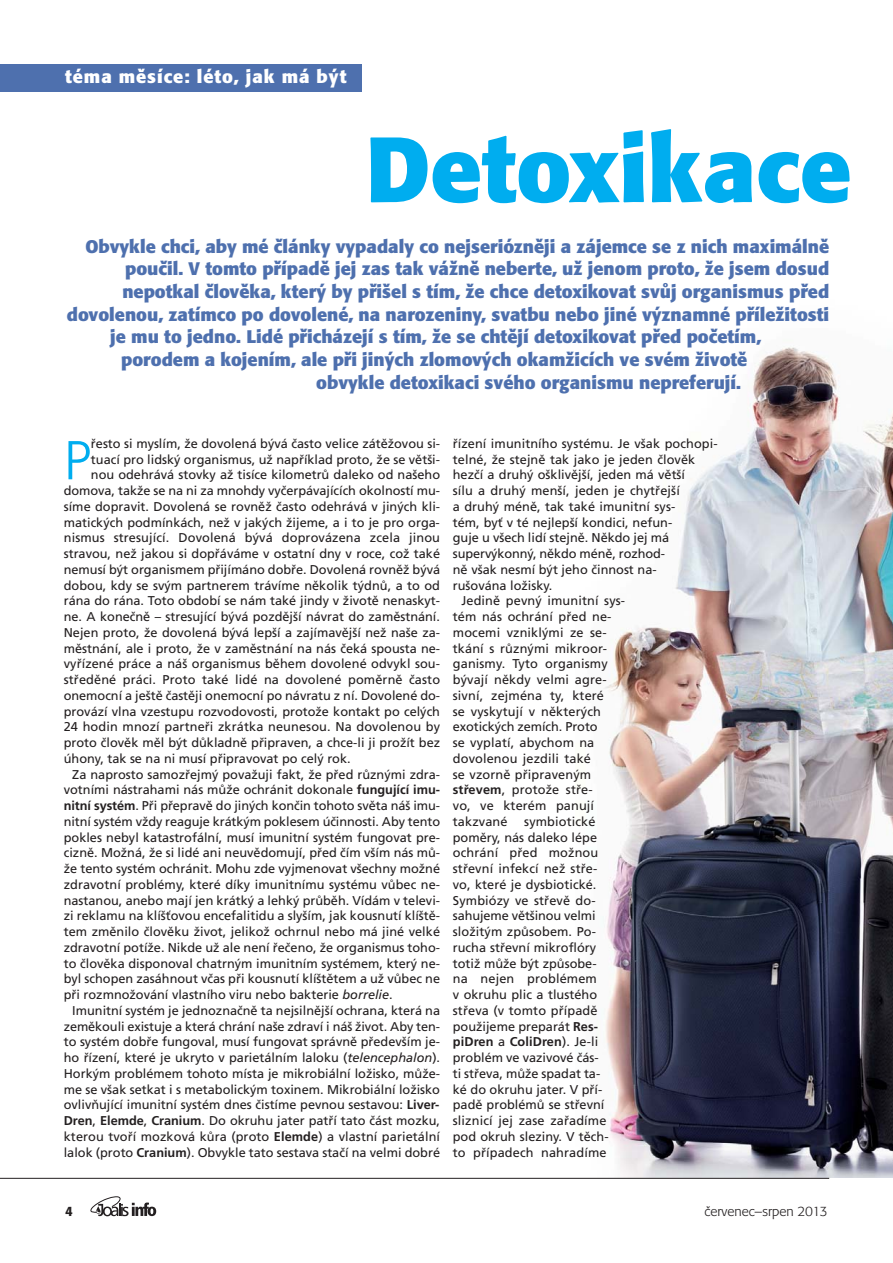
<style>
.page{position:relative;width:893px;height:1263px;background:#fff}
.page>*{position:absolute;margin:0;border:0;box-sizing:border-box;transform-origin:0 0}
.t1{font:700 91.5px "Formata CE";color:#00adef}
.t2{font:300 54.75px "Frutiger CE";color:#00adef}
.t3{font:700 18px "Formata CE";color:#4e70ae}
.t4{font:700 18px "Formata CE";letter-spacing:.05em;color:#fff}
.t5{font:300 13.5px "Formata CE";color:#231f20}
.t6{font:500 13.5px "Formata CE";color:#231f20}
.t7{font:12.75px/15.8px "Frutiger CE";color:#231f20}
.s1{font-weight:700}
.s2{font-style:italic}
</style>
<div class="page">
<img style="left:576px;top:347px;width:317px;height:831px">
<svg style="left:90px;top:1196px;width:66px;height:20px"></svg>
<hr style="left:0;top:1178px;width:829px;height:1px;background:#231f20">
<div style="left:0;top:64px;width:362px;height:28px;background:#4e70ae"></div>
<h3 class="t4" style="left:65px;top:68px;width:283px">téma měsíce: léto, jak má být</h3>
<h1 class="t1" style="left:366px;top:129px;width:487px">Detoxikace</h1>
<h3 class="t3" style="left:85px;top:238px;width:745px">Obvykle chci, aby mé články vypadaly co nejseriózněji a zájemce se z nich maximálně</h3>
<h3 class="t3" style="left:125px;top:261px;width:706px">poučil. V tomto případě jej zas tak vážně neberte, už jenom proto, že jsem dosud</h3>
<h3 class="t3" style="left:122px;top:284px;width:708px">nepotkal člověka, který by přišel s tím, že chce detoxikovat svůj organismus před</h3>
<h3 class="t3" style="left:67px;top:306px;width:764px">dovolenou, zatímco po dovolené, na narozeniny, svatbu nebo jiné významné příležitosti</h3>
<h3 class="t3" style="left:110px;top:329px;width:652px">je mu to jedno. Lidé přicházejí s tím, že se chtějí detoxikovat před početím,</h3>
<h3 class="t3" style="left:121px;top:352px;width:628px">porodem a kojením, ale při jiných zlomových okamžicích ve svém životě</h3>
<h3 class="t3" style="left:316px;top:374px;width:426px">obvykle detoxikaci svého organismu nepreferují.</h3>
<h2 class="t2" style="left:64px;top:438px;width:29px">P</h2>
<p class="t7" style="left:91px;top:437px;width:351px">řesto si myslím, že dovolená bývá často velice zátěžovou si-</p>
<p class="t7" style="left:91px;top:452px;width:351px">tuací pro lidský organismus, už například proto, že se větši-</p>
<p class="t7" style="left:91px;top:468px;width:351px">nou odehrává stovky až tisíce kilometrů daleko od našeho</p>
<p class="t7" style="left:64px;top:484px;width:378px">domova, takže se na ni za mnohdy vyčerpávajících okolností mu-</p>
<p class="t7" style="left:64px;top:500px;width:378px">síme dopravit. Dovolená se rovněž často odehrává v jiných kli-</p>
<p class="t7" style="left:64px;top:515px;width:378px">matických podmínkách, než v jakých žijeme, a i to je pro orga-</p>
<p class="t7" style="left:64px;top:531px;width:378px">nismus stresující. Dovolená bývá doprovázena zcela jinou</p>
<p class="t7" style="left:64px;top:547px;width:378px">stravou, než jakou si dopřáváme v ostatní dny v roce, což také</p>
<p class="t7" style="left:64px;top:563px;width:378px">nemusí být organismem přijímáno dobře. Dovolená rovněž bývá</p>
<p class="t7" style="left:64px;top:578px;width:378px">dobou, kdy se svým partnerem trávíme několik týdnů, a to od</p>
<p class="t7" style="left:64px;top:594px;width:378px">rána do rána. Toto období se nám také jindy v životě nenaskyt-</p>
<p class="t7" style="left:64px;top:610px;width:378px">ne. A konečně – stresující bývá pozdější návrat do zaměstnání.</p>
<p class="t7" style="left:64px;top:626px;width:378px">Nejen proto, že dovolená bývá lepší a zajímavější než naše za-</p>
<p class="t7" style="left:64px;top:641px;width:378px">městnání, ale i proto, že v zaměstnání na nás čeká spousta ne-</p>
<p class="t7" style="left:64px;top:657px;width:378px">vyřízené práce a náš organismus během dovolené odvykl sou-</p>
<p class="t7" style="left:64px;top:673px;width:378px">středěné práci. Proto také lidé na dovolené poměrně často</p>
<p class="t7" style="left:64px;top:689px;width:378px">onemocní a ještě častěji onemocní po návratu z ní. Dovolené do-</p>
<p class="t7" style="left:64px;top:704px;width:378px">provází vlna vzestupu rozvodovosti, protože kontakt po celých</p>
<p class="t7" style="left:64px;top:720px;width:378px">24 hodin mnozí partneři zkrátka neunesou. Na dovolenou by</p>
<p class="t7" style="left:64px;top:736px;width:378px">proto člověk měl být důkladně připraven, a chce-li ji prožít bez</p>
<p class="t7" style="left:64px;top:752px;width:288px">úhony, tak se na ni musí připravovat po celý rok.</p>
<p class="t7" style="left:72px;top:767px;width:369px">Za naprosto samozřejmý považuji fakt, že před různými zdra-</p>
<p class="t7" style="left:64px;top:783px;width:378px">votními nástrahami nás může ochránit dokonale <span class="s1">fungující imu-</span></p>
<p class="t7" style="left:64px;top:799px;width:378px"><span class="s1">nitní systém</span>. Při přepravě do jiných končin tohoto světa náš imu-</p>
<p class="t7" style="left:64px;top:815px;width:378px">nitní systém vždy reaguje krátkým poklesem účinnosti. Aby tento</p>
<p class="t7" style="left:64px;top:830px;width:378px">pokles nebyl katastrofální, musí imunitní systém fungovat pre-</p>
<p class="t7" style="left:64px;top:846px;width:378px">cizně. Možná, že si lidé ani neuvědomují, před čím vším nás mů-</p>
<p class="t7" style="left:64px;top:862px;width:378px">že tento systém ochránit. Mohu zde vyjmenovat všechny možné</p>
<p class="t7" style="left:64px;top:878px;width:378px">zdravotní problémy, které díky imunitnímu systému vůbec ne-</p>
<p class="t7" style="left:64px;top:893px;width:378px">nastanou, anebo mají jen krátký a lehký průběh. Vídám v televi-</p>
<p class="t7" style="left:64px;top:909px;width:378px">zi reklamu na klíšťovou encefalitidu a slyším, jak kousnutí klíště-</p>
<p class="t7" style="left:64px;top:925px;width:378px">tem změnilo člověku život, jelikož ochrnul nebo má jiné velké</p>
<p class="t7" style="left:64px;top:941px;width:378px">zdravotní potíže. Nikde už ale není řečeno, že organismus toho-</p>
<p class="t7" style="left:64px;top:956px;width:378px">to člověka disponoval chatrným imunitním systémem, který ne-</p>
<p class="t7" style="left:64px;top:972px;width:378px">byl schopen zasáhnout včas při kousnutí klíštětem a už vůbec ne</p>
<p class="t7" style="left:64px;top:988px;width:330px">při rozmnožování vlastního viru nebo bakterie <span class="s2">borrelie</span>.</p>
<p class="t7" style="left:72px;top:1004px;width:369px">Imunitní systém je jednoznačně ta nejsilnější ochrana, která na</p>
<p class="t7" style="left:64px;top:1019px;width:378px">zeměkouli existuje a která chrání naše zdraví i náš život. Aby ten-</p>
<p class="t7" style="left:64px;top:1035px;width:378px">to systém dobře fungoval, musí fungovat správně především je-</p>
<p class="t7" style="left:64px;top:1051px;width:378px">ho řízení, které je ukryto v parietálním laloku (<span class="s2">telencephalon</span>).</p>
<p class="t7" style="left:64px;top:1067px;width:378px">Horkým problémem tohoto místa je mikrobiální ložisko, může-</p>
<p class="t7" style="left:64px;top:1082px;width:378px">me se však setkat i s metabolickým toxinem. Mikrobiální ložisko</p>
<p class="t7" style="left:64px;top:1098px;width:377px">ovlivňující imunitní systém dnes čistíme pevnou sestavou: <span class="s1">Liver-</span></p>
<p class="t7" style="left:64px;top:1114px;width:378px"><span class="s1">Dren</span>, <span class="s1">Elemde</span>, <span class="s1">Cranium</span>. Do okruhu jater patří tato část mozku,</p>
<p class="t7" style="left:64px;top:1130px;width:378px">kterou tvoří mozková kůra (proto <span class="s1">Elemde</span>) a vlastní parietální</p>
<p class="t7" style="left:64px;top:1145px;width:378px">lalok (proto <span class="s1">Cranium</span>). Obvykle tato sestava stačí na velmi dobré</p>
<p class="t7" style="left:453px;top:437px;width:266px">řízení imunitního systému. Je však pochopi-</p>
<p class="t7" style="left:453px;top:452px;width:244px">telné, že stejně tak jako je jeden člověk</p>
<p class="t7" style="left:453px;top:468px;width:234px">hezčí a druhý ošklivější, jeden má větší</p>
<p class="t7" style="left:453px;top:484px;width:228px">sílu a druhý menší, jeden je chytřejší</p>
<p class="t7" style="left:453px;top:500px;width:224px">a druhý méně, tak také imunitní sys-</p>
<p class="t7" style="left:453px;top:515px;width:221px">tém, byť v té nejlepší kondici, nefun-</p>
<p class="t7" style="left:453px;top:531px;width:218px">guje u všech lidí stejně. Někdo jej má</p>
<p class="t7" style="left:453px;top:547px;width:214px">supervýkonný, někdo méně, rozhod-</p>
<p class="t7" style="left:453px;top:563px;width:205px">ně však nesmí být jeho činnost na-</p>
<p class="t7" style="left:453px;top:578px;width:101px">rušována ložisky.</p>
<p class="t7" style="left:461px;top:594px;width:165px">Jedině pevný imunitní sys-</p>
<p class="t7" style="left:453px;top:610px;width:160px">tém nás ochrání před ne-</p>
<p class="t7" style="left:453px;top:626px;width:155px">mocemi vzniklými ze se-</p>
<p class="t7" style="left:453px;top:641px;width:156px">tkání s různými mikroor-</p>
<p class="t7" style="left:453px;top:657px;width:156px">ganismy. Tyto organismy</p>
<p class="t7" style="left:453px;top:673px;width:155px">bývají někdy velmi agre-</p>
<p class="t7" style="left:453px;top:689px;width:153px">sivní, zejména ty, které</p>
<p class="t7" style="left:453px;top:704px;width:150px">se vyskytují v některých</p>
<p class="t7" style="left:453px;top:720px;width:146px">exotických zemích. Proto</p>
<p class="t7" style="left:453px;top:736px;width:143px">se vyplatí, abychom na</p>
<p class="t7" style="left:453px;top:752px;width:140px">dovolenou jezdili také</p>
<p class="t7" style="left:453px;top:767px;width:140px">se vzorně připraveným</p>
<p class="t7" style="left:453px;top:783px;width:141px"><span class="s1">střevem</span>, protože stře-</p>
<p class="t7" style="left:453px;top:799px;width:143px">vo, ve kterém panují</p>
<p class="t7" style="left:453px;top:815px;width:56px">takzvané</p>
<p class="t7" style="left:453px;top:815px;width:157px;text-indent:71px">symbiotické poměry, nás daleko lépe ochrání před možnou střevní infekcí než stře&shy;vo, které je dysbiotické.<br>Symbiózy ve střevě do&shy;sahujeme většinou velmi složitým způsobem. Po&shy;rucha střevní mikroflóry totiž může být způsobe&shy;na nejen problémem<br>v okruhu plic a tlustého střeva (v tomto případě použijeme preparát <span class="s1">Res&shy;piDren</span> a <span class="s1">ColiDren</span>). Je-li problém ve vazivové čás&shy;ti střeva, může spadat ta&shy;ké do okruhu jater. V pří&shy;padě problémů se střevní sliznicí jej zase zařadíme pod okruh sleziny. V těch&shy;to případech nahradíme</p>
<p class="t6" style="left:65px;top:1205px;width:9px">4</p>
<p class="t5" style="left:704px;top:1205px;width:125px">červenec–srpen 2013</p>
</div>
